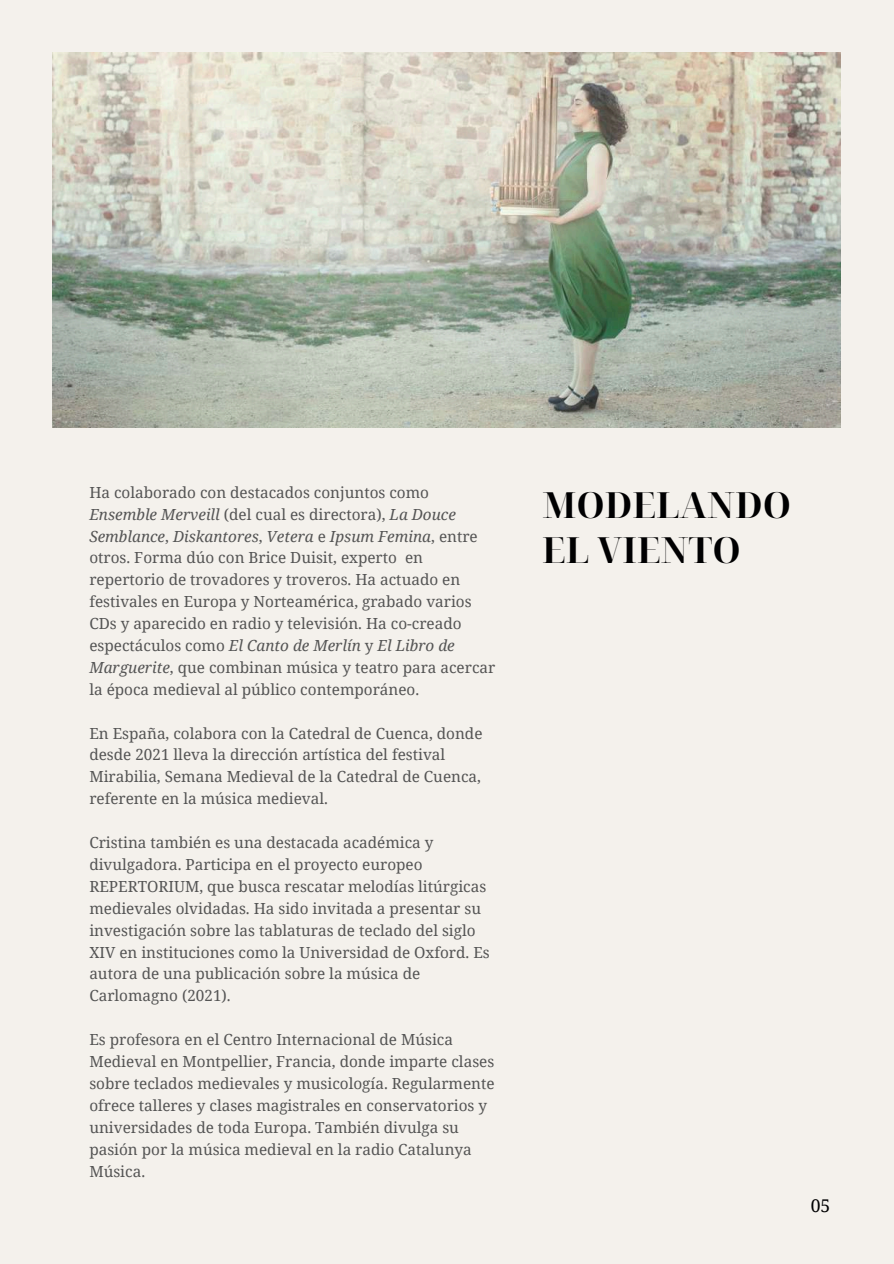
<style>
.page{position:relative;width:894px;height:1264px;background:#fff}
.page>*{position:absolute;margin:0;border:0;box-sizing:border-box;transform-origin:0 0}
.t1{font:700 36px/45px "Noto Serif Display";color:#000001}
.t2{font:17.55px "Noto Serif";color:#000001}
.t3{font:15.3px/21.9px "Noto Serif";color:#545454}
.s1{font-style:italic}
</style>
<div class="page">
<div style="left:0;top:0;width:893px;height:1263px;background:#f4f1ec"></div>
<img style="left:53px;top:53px;width:787px;height:374px">
<p class="t3" style="left:89px;top:481px;width:407px">Ha colaborado con destacados conjuntos como <span class="s1">Ensemble Merveill</span> (del cual es directora), <span class="s1">La Douce Semblance</span>, <span class="s1">Diskantores</span>, <span class="s1">Vetera</span> e <span class="s1">Ipsum Femina</span>, entre otros. Forma dúo con Brice Duisit, experto en repertorio de trovadores y troveros. Ha actuado en festivales en Europa y Norteamérica, grabado varios CDs y aparecido en radio y televisión. Ha co-creado espectáculos como <span class="s1">El Canto de Merlín</span> y <span class="s1">El Libro de Marguerite</span>, que combinan música y teatro para acercar la época medieval al público contemporáneo.</p>
<p class="t3" style="left:89px;top:721px;width:394px">En España, colabora con la Catedral de Cuenca, donde desde 2021 lleva la dirección artística del festival Mirabilia, Semana Medieval de la Catedral de Cuenca, referente en la música medieval.</p>
<p class="t3" style="left:89px;top:831px;width:402px">Cristina también es una destacada académica y divulgadora. Participa en el proyecto europeo REPERTORIUM, que busca rescatar melodías litúrgicas medievales olvidadas. Ha sido invitada a presentar su investigación sobre las tablaturas de teclado del siglo XIV en instituciones como la Universidad de Oxford. Es autora de una publicación sobre la música de Carlomagno (2021).</p>
<p class="t3" style="left:89px;top:1028px;width:406px">Es profesora en el Centro Internacional de Música Medieval en Montpellier, Francia, donde imparte clases sobre teclados medievales y musicología. Regularmente ofrece talleres y clases magistrales en conservatorios y universidades de toda Europa. También divulga su pasión por la música medieval en la radio Catalunya Música.</p>
<h1 class="t1" style="left:542px;top:481px;width:250px">MODELANDO<br>EL VIENTO</h1>
<p class="t2" style="left:810px;top:1193px;width:21px">05</p>
</div>
